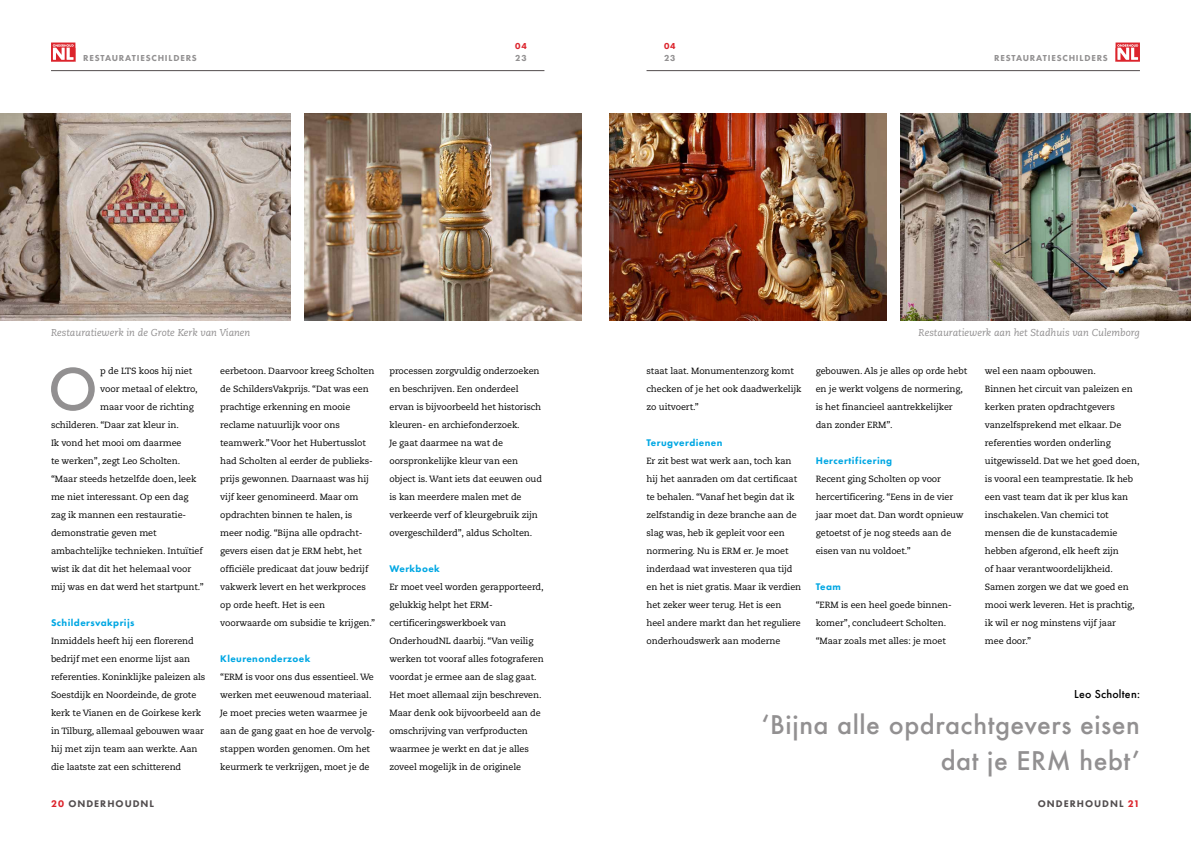
<style>
.page{position:relative;width:1191px;height:842px;background:#fff}
.page>*{position:absolute;margin:0;border:0;box-sizing:border-box;transform-origin:0 0}
.t1{font:500 63px "Futura PT";color:#929091}
.t2{font:500 25px/36px "Futura";letter-spacing:.02em;color:#929091;text-align:right}
.t3{font:500 12px "Futura PT";letter-spacing:.02em;color:#000}
.t4{font:italic 10px "Caecilia LT Pro 56";color:#929091}
.t5{font:800 10px "Futura PT";letter-spacing:.04em;color:#00a7e3}
.t6{font:800 10px "Futura PT";letter-spacing:.1em;color:#524d4e}
.t7{font:9px/18px "Caecilia LT Pro 55 Roman";letter-spacing:-.01em;color:#000}
.t8{font:800 9px "Futura PT";letter-spacing:.09em;color:#929091}
.t9{font:800 9px "Futura PT";color:#dc242c}
.s1{color:#dc242c}
</style>
<div class="page">
<img style="left:305px;top:113px;width:276px;height:207px">
<img style="left:609px;top:113px;width:277px;height:207px">
<img style="left:900px;top:113px;width:291px;height:207px">
<img style="left:0;top:113px;width:291px;height:207px">
<svg style="left:51px;top:43px;width:24px;height:19px"></svg>
<hr style="left:51px;top:70px;width:493px;height:1px;background:#524d4e">
<hr style="left:646px;top:70px;width:494px;height:1px;background:#524d4e">
<svg style="left:1115px;top:43px;width:25px;height:19px"></svg>
<p class="t9" style="left:515px;top:41px;width:13px">04</p>
<p class="t8" style="left:515px;top:53px;width:13px">23</p>
<p class="t9" style="left:664px;top:41px;width:13px">04</p>
<p class="t8" style="left:83px;top:53px;width:115px">RESTAURATIESCHILDERS</p>
<p class="t8" style="left:664px;top:53px;width:13px">23</p>
<p class="t8" style="left:994px;top:53px;width:115px">RESTAURATIESCHILDERS</p>
<p class="t4" style="left:51px;top:326px;width:201px">Restauratiewerk in de Grote Kerk van Vianen</p>
<p class="t4" style="left:918px;top:326px;width:223px">Restauratiewerk aan het Stadhuis van Culemborg</p>
<h1 class="t1" style="left:48px;top:351px;width:51px">O</h1>
<p class="t7" style="left:100px;top:362px;width:94px">p de LTS koos hij niet</p>
<p class="t7" style="left:100px;top:380px;width:99px">voor metaal of elektro,</p>
<p class="t7" style="left:100px;top:398px;width:95px">maar voor de richting</p>
<p class="t7" style="left:51px;top:416px;width:129px">schilderen. “Daar zat kleur in.</p>
<p class="t7" style="left:51px;top:434px;width:132px">Ik vond het mooi om daarmee</p>
<p class="t7" style="left:51px;top:452px;width:131px">te werken”, zegt Leo Scholten.</p>
<p class="t7" style="left:51px;top:470px;width:147px">“Maar steeds hetzelfde doen, leek</p>
<p class="t7" style="left:51px;top:488px;width:139px">me niet interessant. Op een dag</p>
<p class="t7" style="left:51px;top:506px;width:135px">zag ik mannen een restauratie-</p>
<p class="t7" style="left:51px;top:524px;width:107px">demonstratie geven met</p>
<p class="t7" style="left:51px;top:542px;width:153px">ambachtelijke technieken. Intuïtief</p>
<p class="t7" style="left:51px;top:560px;width:142px">wist ik dat dit het helemaal voor</p>
<p class="t7" style="left:51px;top:578px;width:154px">mij was en dat werd het startpunt.”</p>
<p class="t5" style="left:51px;top:616px;width:85px">Schildersvakprijs</p>
<p class="t7" style="left:51px;top:632px;width:156px">Inmiddels heeft hij een florerend bedrijf met een enorme lijst aan referenties. Koninklijke paleizen als Soestdijk en Noordeinde, de grote kerk te Vianen en de Goirkese kerk in Tilburg, allemaal gebouwen waar hij met zijn team aan werkte. Aan die laatste zat een schitterend</p>
<p class="t7" style="left:220px;top:362px;width:157px">eerbetoon. Daarvoor kreeg Scholten de SchildersVakprijs. “Dat was een prachtige erkenning en mooie reclame natuurlijk voor ons teamwerk.” Voor het Hubertusslot had Scholten al eerder de publieks&shy;prijs gewonnen. Daarnaast was hij vijf keer genomineerd. Maar om opdrachten binnen te halen, is meer nodig. “Bijna alle opdracht&shy;gevers eisen dat je ERM hebt, het officiële predicaat dat jouw bedrijf vakwerk levert en het werkproces op orde heeft. Het is een voorwaarde om subsidie te krijgen.”</p>
<p class="t5" style="left:220px;top:652px;width:92px">Kleurenonderzoek</p>
<p class="t7" style="left:220px;top:668px;width:156px">“ERM is voor ons dus essentieel. We werken met eeuwenoud materiaal.<br>Je moet precies weten waarmee je aan de gang gaat en hoe de vervolg&shy;stappen worden genomen. Om het keurmerk te verkrijgen, moet je de</p>
<p class="t7" style="left:389px;top:362px;width:154px">processen zorgvuldig onderzoeken en beschrijven. Een onderdeel ervan is bijvoorbeeld het historisch kleuren- en archiefonderzoek.<br>Je gaat daarmee na wat de oorspronkelijke kleur van een object is. Want iets dat eeuwen oud is kan meerdere malen met de verkeerde verf of kleurgebruik zijn overgeschilderd”, aldus Scholten.</p>
<p class="t5" style="left:389px;top:562px;width:52px">Werkboek</p>
<p class="t7" style="left:389px;top:578px;width:156px">Er moet veel worden gerapporteerd, gelukkig helpt het ERM&shy;certificeringswerkboek van<br>OnderhoudNL daarbij. “Van veilig werken tot vooraf alles fotograferen voordat je ermee aan de slag gaat.<br>Het moet allemaal zijn beschreven.<br>Maar denk ook bijvoorbeeld aan de omschrijving van verfproducten waarmee je werkt en dat je alles zoveel mogelijk in de originele</p>
<p class="t7" style="left:646px;top:362px;width:156px">staat laat. Monumentenzorg komt checken of je het ook daadwerkelijk zo uitvoert.”</p>
<p class="t5" style="left:646px;top:436px;width:77px">Terugverdienen</p>
<p class="t7" style="left:646px;top:452px;width:156px">Er zit best wat werk aan, toch kan hij het aanraden om dat certificaat te behalen. “Vanaf het begin dat ik zelfstandig in deze branche aan de slag was, heb ik gepleit voor een normering. Nu is ERM er. Je moet inderdaad wat investeren qua tijd en het is niet gratis. Maar ik verdien het zeker weer terug. Het is een heel andere markt dan het reguliere onderhoudswerk aan moderne</p>
<p class="t7" style="left:815px;top:362px;width:153px">gebouwen. Als je alles op orde hebt en je werkt volgens de normering, is het financieel aantrekkelijker dan zonder ERM”.</p>
<p class="t5" style="left:815px;top:454px;width:78px">Hercertificering</p>
<p class="t7" style="left:815px;top:470px;width:149px">Recent ging Scholten op voor hercertificering. “Eens in de vier jaar moet dat. Dan wordt opnieuw getoetst of je nog steeds aan de eisen van nu voldoet.”</p>
<p class="t5" style="left:815px;top:580px;width:27px">Team</p>
<p class="t7" style="left:815px;top:596px;width:136px">“ERM is een heel goede binnen&shy;komer”, concludeert Scholten. “Maar zoals met alles: je moet</p>
<p class="t7" style="left:985px;top:362px;width:156px">wel een naam opbouwen.<br>Binnen het circuit van paleizen en kerken praten opdrachtgevers vanzelfsprekend met elkaar. De referenties worden onderling uitgewisseld. Dat we het goed doen, is vooral een teamprestatie. Ik heb een vast team dat ik per klus kan inschakelen. Van chemici tot mensen die de kunstacademie hebben afgerond, elk heeft zijn<br>of haar verantwoordelijkheid.<br>Samen zorgen we dat we goed en mooi werk leveren. Het is prachtig, ik wil er nog minstens vijf jaar<br>mee door.”</p>
<h3 class="t3" style="left:1074px;top:687px;width:67px">Leo Scholten:</h3>
<h2 class="t2" style="left:761px;top:706px;width:380px">‘Bijna alle opdrachtgevers eisen dat je ERM hebt’</h2>
<p class="t6" style="left:51px;top:797px;width:105px"><span class="s1">20</span> ONDERHOUDNL</p>
<p class="t6" style="left:1037px;top:797px;width:104px">ONDERHOUDNL <span class="s1">21</span></p>
</div>
